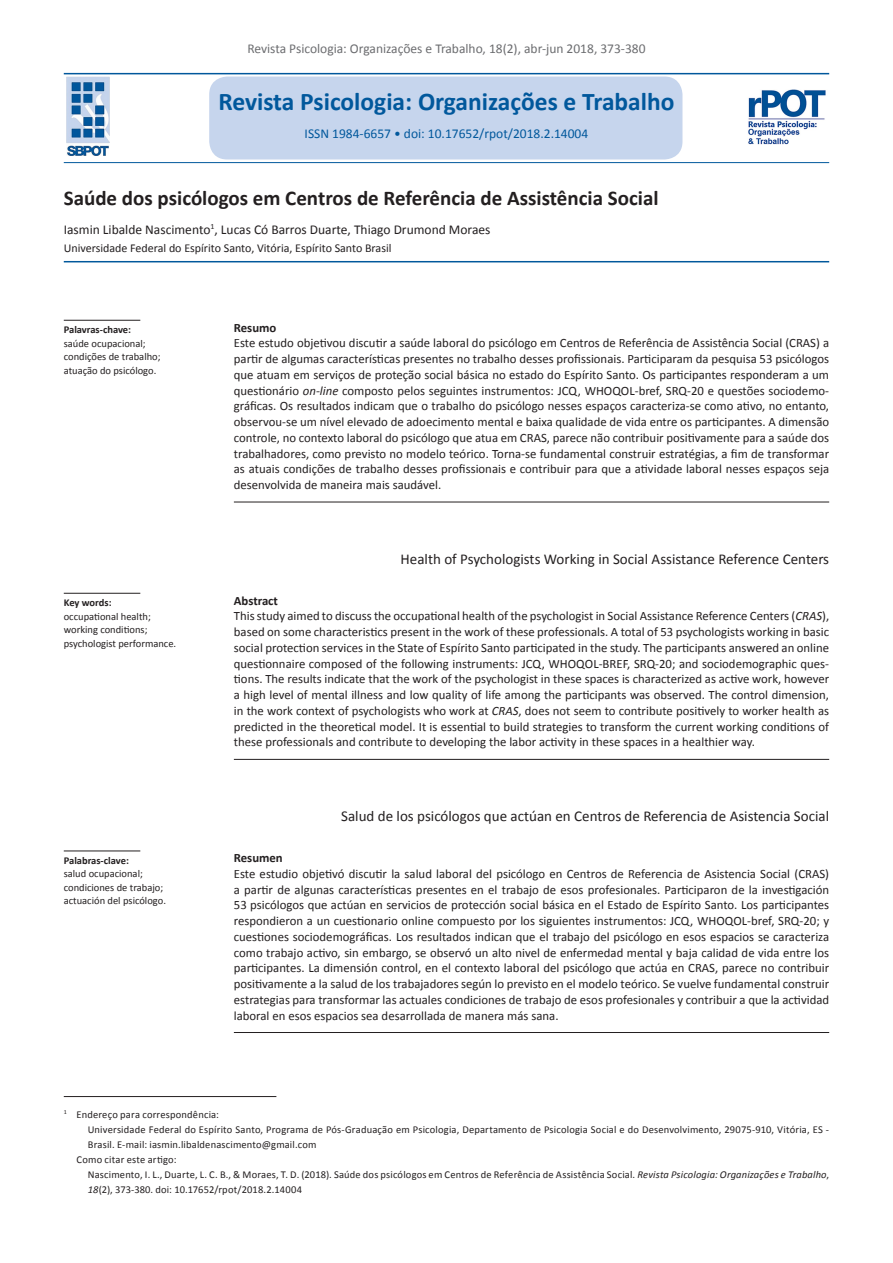
<style>
.page{position:relative;width:893px;height:1263px;background:#fff}
.page>*{position:absolute;margin:0;border:0;box-sizing:border-box;transform-origin:0 0}
.t1{font:700 25.5px "Calibri";color:#01589c}
.Título_artigo__Port{font:700 21px "Calibri";color:#231f20}
.Título_artigo__Ing{font:15px "Calibri";color:#231f20}
.t2{font:13.5px "Calibri";color:#6c6d70}
.Autores{font:13.5px "Calibri";color:#231f20}
.t3{font:13.5px "Calibri";color:#01589c}
.Resumo__Corpo{font:12.75px/15.8px "Calibri";color:#231f20;text-align:justify}
.Resumo__Título{font:700 12.75px "Calibri";color:#231f20}
.origem{font:12px "Calibri";color:#231f20}
.nota{font:10.5px/15px "Calibri";letter-spacing:.015em;color:#231f20}
.Resumo__Título_p-ch{font:10.5px/13.5px "Calibri";color:#231f20}
.s1{font-weight:700}
.s2{font-style:italic}
</style>
<div class="page">
<hr style="left:64px;top:261px;width:765px;height:1px;background:#01589c">
<hr style="left:234px;top:502px;width:595px;height:1px;background:#231f20">
<hr style="left:234px;top:759px;width:595px;height:1px;background:#231f20">
<hr style="left:234px;top:1032px;width:595px;height:1px;background:#231f20">
<hr style="left:64px;top:1096px;width:212px;height:1px;background:#231f20">
<hr style="left:64px;top:320px;width:76px;height:1px;background:#231f20">
<hr style="left:64px;top:593px;width:76px;height:1px;background:#231f20">
<hr style="left:64px;top:851px;width:76px;height:1px;background:#231f20">
<div style="left:209px;top:77px;width:473px;height:82px;background:#c6d5ed;border-radius:18px"></div>
<hr style="left:64px;top:73px;width:765px;height:1px;background:#01589c">
<hr style="left:64px;top:162px;width:765px;height:1px;background:#01589c">
<img style="left:748px;top:90px;width:78px;height:55px">
<img style="left:66px;top:76px;width:43px;height:80px">
<p class="t2" style="left:247px;top:40px;width:400px">Revista Psicologia: Organizações e Trabalho, 18(2), abr-jun 2018, 373-380</p>
<p class="t1" style="left:218px;top:85px;width:458px">Revista Psicologia: Organizações e Trabalho</p>
<p class="t3" style="left:305px;top:125px;width:285px">ISSN 1984-6657 • doi: 10.17652/rpot/2018.2.14004</p>
<p class="Título_artigo__Port" style="left:64px;top:184px;width:596px">Saúde dos psicólogos em Centros de Referência de Assistência Social</p>
<p class="Autores" style="left:64px;top:221px;width:428px">Iasmin Libalde Nascimento<sup>1</sup>, Lucas Có Barros Duarte, Thiago Drumond Moraes</p>
<p class="origem" style="left:64px;top:241px;width:329px">Universidade Federal do Espírito Santo, Vitória, Espírito Santo Brasil</p>
<p class="Resumo__Título_p-ch" style="left:64px;top:323px;width:98px"><span class="s1">Palavras-chave:<br></span>saúde ocupacional; condições de trabalho; atuação do psicólogo.</p>
<p class="Resumo__Título" style="left:234px;top:319px;width:44px">Resumo</p>
<p class="Resumo__Corpo" style="left:234px;top:335px;width:597px">Este estudo objetivou discutir a saúde laboral do psicólogo em Centros de Referência de Assistência Social (CRAS) a partir de algumas características presentes no trabalho desses profissionais. Participaram da pesquisa 53 psicólogos que atuam em serviços de proteção social básica no estado do Espírito Santo. Os participantes responderam a um questionário <span class="s2">on-line</span> composto pelos seguintes instrumentos: JCQ, WHOQOL-bref, SRQ-20 e questões sociodemo&shy;gráficas. Os resultados indicam que o trabalho do psicólogo nesses espaços caracteriza-se como ativo, no entanto, observou-se um nível elevado de adoecimento mental e baixa qualidade de vida entre os participantes. A dimensão controle, no contexto laboral do psicólogo que atua em CRAS, parece não contribuir positivamente para a saúde dos trabalhadores, como previsto no modelo teórico. Torna-se fundamental construir estratégias, a fim de transformar as atuais condições de trabalho desses profissionais e contribuir para que a atividade laboral nesses espaços seja desenvolvida de maneira mais saudável.</p>
<p class="Título_artigo__Ing" style="left:401px;top:549px;width:430px">Health of Psychologists Working in Social Assistance Reference Centers</p>
<p class="Resumo__Título_p-ch" style="left:64px;top:596px;width:114px"><span class="s1">Key words:<br></span>occupational health; working conditions; psychologist performance.</p>
<p class="Resumo__Título" style="left:234px;top:592px;width:46px">Abstract</p>
<p class="Resumo__Corpo" style="left:234px;top:608px;width:597px">This study aimed to discuss the occupational health of the psychologist in Social Assistance Reference Centers (<span class="s2">CRAS</span>), based on some characteristics present in the work of these professionals. A total of 53 psychologists working in basic social protection services in the State of Espírito Santo participated in the study. The participants answered an online questionnaire composed of the following instruments: JCQ, WHOQOL-BREF, SRQ-20; and sociodemographic ques&shy;tions. The results indicate that the work of the psychologist in these spaces is characterized as active work, however a high level of mental illness and low quality of life among the participants was observed. The control dimension, in the work context of psychologists who work at <span class="s2">CRAS</span>, does not seem to contribute positively to worker health as predicted in the theoretical model. It is essential to build strategies to transform the current working conditions of these professionals and contribute to developing the labor activity in these spaces in a healthier way.</p>
<p class="Título_artigo__Ing" style="left:341px;top:807px;width:489px">Salud de los psicólogos que actúan en Centros de Referencia de Asistencia Social</p>
<p class="Resumo__Título_p-ch" style="left:64px;top:854px;width:104px"><span class="s1">Palabras-clave:<br></span>salud ocupacional; condiciones de trabajo; actuación del psicólogo.</p>
<p class="Resumo__Título" style="left:234px;top:850px;width:50px">Resumen</p>
<p class="Resumo__Corpo" style="left:234px;top:866px;width:597px">Este estudio objetivó discutir la salud laboral del psicólogo en Centros de Referencia de Asistencia Social (CRAS) a partir de algunas características presentes en el trabajo de esos profesionales. Participaron de la investigación 53 psicólogos que actúan en servicios de protección social básica en el Estado de Espírito Santo. Los participantes respondieron a un cuestionario online compuesto por los siguientes instrumentos: JCQ, WHOQOL-bref, SRQ-20; y cuestiones sociodemográficas. Los resultados indican que el trabajo del psicólogo en esos espacios se caracteriza como trabajo activo, sin embargo, se observó un alto nivel de enfermedad mental y baja calidad de vida entre los participantes. La dimensión control, en el contexto laboral del psicólogo que actúa en CRAS, parece no contribuir positivamente a la salud de los trabajadores según lo previsto en el modelo teórico. Se vuelve fundamental construir estrategias para transformar las actuales condiciones de trabajo de esos profesionales y contribuir a que la actividad laboral en esos espacios sea desarrollada de manera más sana.</p>
<p class="nota" style="left:64px;top:1107px;width:157px"><sup>1</sup> Endereço para correspondência:</p>
<p class="nota" style="left:88px;top:1122px;width:743px">Universidade Federal do Espírito Santo, Programa de Pós-Graduação em Psicologia, Departamento de Psicologia Social e do Desenvolvimento, 29075-910, Vitória, ES -<br>Brasil. E-mail: iasmin.libaldenascimento@gmail.com</p>
<p class="nota" style="left:77px;top:1152px;width:101px">Como citar este artigo:</p>
<p class="nota" style="left:88px;top:1167px;width:743px">Nascimento, I. L., Duarte, L. C. B., &amp; Moraes, T. D. (2018). Saúde dos psicólogos em Centros de Referência de Assistência Social. <span class="s2">Revista Psicologia: Organizações e Trabalho</span>,<br><span class="s2">18</span>(2), 373-380. doi: 10.17652/rpot/2018.2.14004</p>
</div>
